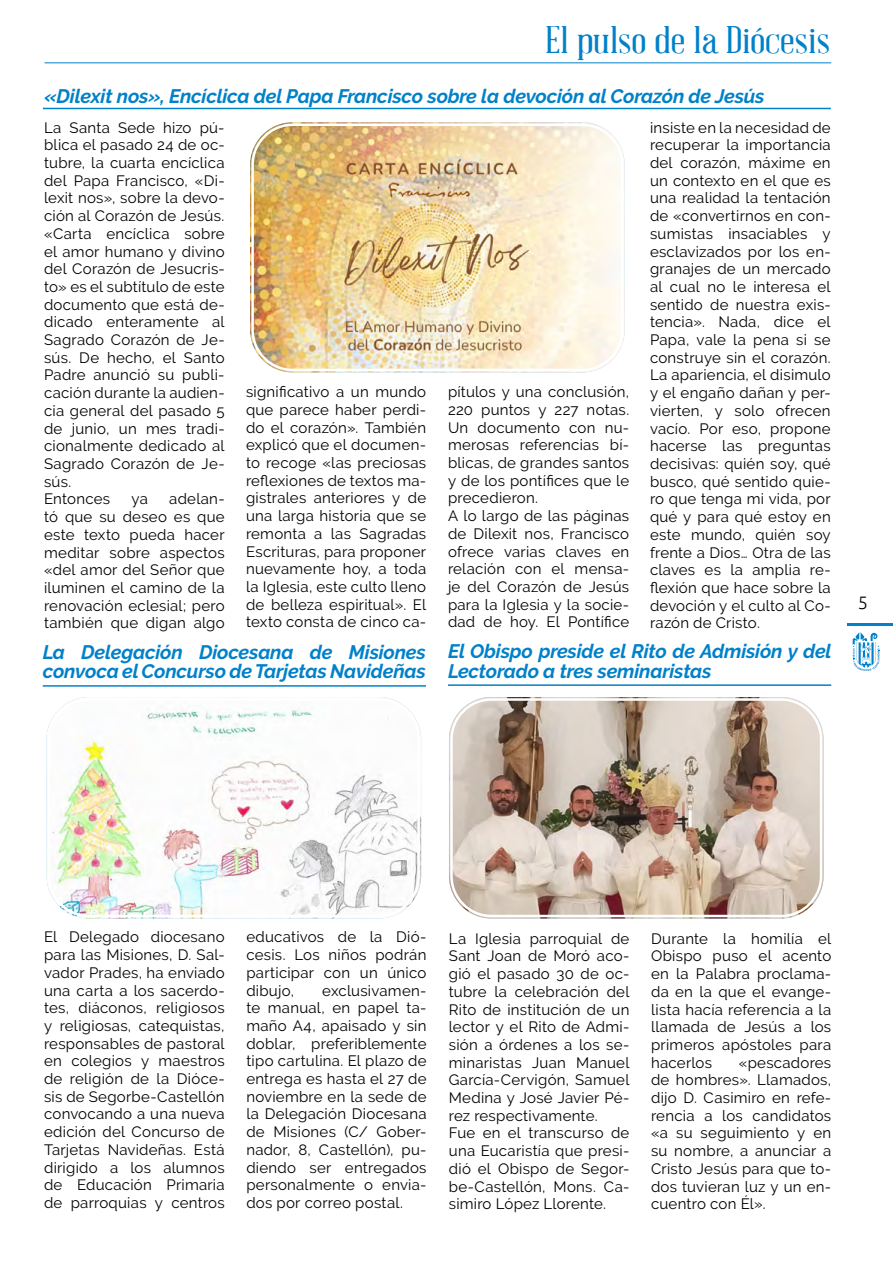
<style>
.page{position:relative;width:893px;height:1263px;background:#fff}
.page>*{position:absolute;margin:0;border:0;box-sizing:border-box;transform-origin:0 0}
.t1{font:37.5px "Abraham Lincoln";color:#0081c9;scale:1.2 1}
.t2{font:italic 700 19.5px/19.5px "Raleway";letter-spacing:-.01em;color:#0081c9}
.t3{font:300 18px "Ubuntu";color:#000}
.t4{font:15px/17.7px "Raleway";letter-spacing:.015em;color:#000;text-align:justify}
</style>
<div class="page">
<hr style="left:847px;top:624px;width:46px;height:2px;background:#0081c9">
<svg style="left:853px;top:632px;width:26px;height:39px"></svg>
<hr style="left:45px;top:62px;width:786px;height:1px;background:#0081c9">
<hr style="left:43px;top:108px;width:788px;height:1px;background:#0081c9">
<img style="left:250px;top:122px;width:375px;height:250px">
<div style="left:246px;top:119px;width:382px;height:257px;border:2px solid #fff;border-radius:45px"></div>
<div style="left:251px;top:124px;width:372px;height:247px;border:2px solid #fff;border-radius:40px"></div>
<hr style="left:43px;top:685px;width:383px;height:2px;background:#0081c9">
<img style="left:449px;top:697px;width:374px;height:221px">
<div style="left:445px;top:693px;width:382px;height:229px;border:2px solid #fff;border-radius:45px"></div>
<div style="left:450px;top:698px;width:372px;height:219px;border:2px solid #fff;border-radius:40px"></div>
<img style="left:47px;top:697px;width:374px;height:221px">
<div style="left:43px;top:693px;width:382px;height:229px;border:2px solid #fff;border-radius:45px"></div>
<div style="left:48px;top:698px;width:372px;height:219px;border:2px solid #fff;border-radius:40px"></div>
<hr style="left:448px;top:684px;width:383px;height:2px;background:#0081c9">
<h1 class="t1" style="left:545px;top:21px;width:239px">El pulso de la Diócesis</h1>
<h2 class="t2" style="left:45px;top:87px;width:721px">«Dilexit nos», Encíclica del Papa Francisco sobre la devoción al Corazón de Jesús</h2>
<p class="t4" style="left:44px;top:118px;width:182px;text-align:left">La Santa Sede hizo pú&shy;blica el pasado 24 de oc&shy;tubre, la cuarta encíclica del Papa Francisco, «Di&shy;lexit nos», sobre la devo&shy;ción al Corazón de Jesús. «Carta encíclica sobre el amor humano y divino del Corazón de Jesucris&shy;to» es el subtítulo de este documento que está de&shy;dicado enteramente al<br>Sagrado Corazón de Je&shy;sús. De hecho, el Santo<br>Padre anunció su publi&shy;cación durante la audien&shy;cia general del pasado 5 de junio, un mes tradi&shy;cionalmente dedicado al<br>Sagrado Corazón de Je&shy;sús.<br>Entonces</p>
<p class="t4" style="left:650px;top:118px;width:182px">insiste en la necesidad de recuperar la importancia del corazón, máxime en un contexto en el que es una realidad la tentación de «convertirnos en con&shy;sumistas insaciables y esclavizados por los en&shy;granajes de un mercado al cual no le interesa el sentido de nuestra exis&shy;tencia». Nada, dice el Papa, vale la pena si se construye sin el corazón.<br>La apariencia, el disimulo y el engaño dañan y per&shy;vierten, y solo ofrecen vacío. Por eso, propone hacerse las preguntas decisivas: quién soy, qué busco, qué sentido quie&shy;ro que tenga mi vida, por qué y para qué estoy en este mundo, quién soy frente a Dios… Otra de las claves es la amplia re&shy;flexión que hace sobre la devoción y el culto al Co&shy;razón de Cristo.</p>
<p class="t4" style="left:246px;top:383px;width:182px">significativo a un mundo que parece haber perdi&shy;do el corazón». También explicó que el documen&shy;to recoge «las preciosas reflexiones de textos ma&shy;gistrales anteriores y de una larga historia que se remonta a las Sagradas Escrituras, para proponer nuevamente hoy, a toda la Iglesia, este culto lleno de belleza espiritual». El texto consta de cinco ca-</p>
<p class="t4" style="left:448px;top:383px;width:183px;text-align:left">pítulos y una conclusión,<br>220 puntos y 227 notas.<br>Un documento con nu&shy;merosas referencias bí&shy;blicas, de grandes santos y de los pontífices que le precedieron.<br>A lo largo de las páginas de Dilexit nos, Francisco ofrece varias claves en relación con el mensa&shy;je del Corazón de Jesús para la Iglesia y la socie&shy;dad de hoy. El Pontífice</p>
<p class="t4" style="left:44px;top:490px;width:182px;text-indent:125px">adelan&shy;tó que su deseo es que este texto pueda hacer meditar sobre aspectos «del amor del Señor que iluminen el camino de la renovación eclesial; pero también que digan algo</p>
<p class="t4" style="left:131px;top:490px;width:18px">ya</p>
<h2 class="t2" style="left:43px;top:642px;width:385px">La Delegación Diocesana de Misiones convoca el Concurso de Tarjetas Navideñas</h2>
<h2 class="t2" style="left:448px;top:641px;width:385px">El Obispo preside el Rito de Admisión y del<br>Lectorado a tres seminaristas</h2>
<p class="t3" style="left:858px;top:591px;width:12px">5</p>
<p class="t4" style="left:44px;top:928px;width:182px">El Delegado diocesano para las Misiones, D. Sal&shy;vador Prades, ha enviado una carta a los sacerdo&shy;tes, diáconos, religiosos y religiosas, catequistas, responsables de pastoral en colegios y maestros de religión de la Dióce&shy;sis de Segorbe-Castellón convocando a una nueva edición del Concurso de Tarjetas Navideñas. Está dirigido a los alumnos de Educación Primaria de parroquias y centros</p>
<p class="t4" style="left:246px;top:928px;width:182px">educativos de la Dió&shy;cesis. Los niños podrán participar con un único dibujo,</p>
<p class="t4" style="left:246px;top:981px;width:182px;text-indent:76px">exclusivamen&shy;te manual, en papel ta&shy;maño A4, apaisado y sin doblar, preferiblemente tipo cartulina. El plazo de entrega es hasta el 27 de noviembre en la sede de la Delegación Diocesana de Misiones (C/ Gober&shy;nador, 8, Castellón), pu&shy;diendo ser entregados personalmente o envia&shy;dos por correo postal.</p>
<p class="t4" style="left:449px;top:929px;width:182px;text-align:left">La Iglesia parroquial de<br>Sant Joan de Moró aco&shy;gió el pasado 30 de oc&shy;tubre la celebración del<br>Rito de institución de un lector y el Rito de Admi&shy;sión a órdenes a los se&shy;minaristas Juan Manuel<br>García-Cervigón, Samuel<br>Medina y José Javier Pé&shy;rez respectivamente.<br>Fue en el transcurso de una Eucaristía que presi&shy;dió el Obispo de Segor&shy;be-Castellón, Mons. Ca&shy;simiro López Llorente.</p>
<p class="t4" style="left:651px;top:929px;width:182px">Durante la homilía el Obispo puso el acento en la Palabra proclama&shy;da en la que el evange&shy;lista hacía referencia a la llamada de Jesús a los primeros apóstoles para hacerlos</p>
<p class="t4" style="left:651px;top:1053px;width:182px;text-indent:88px">«pescadores de hombres». Llamados, dijo D. Casimiro en refe&shy;rencia a los candidatos «a su seguimiento y en su nombre, a anunciar a Cristo Jesús para que to&shy;dos tuvieran luz y un en&shy;cuentro con Él».</p>
</div>
